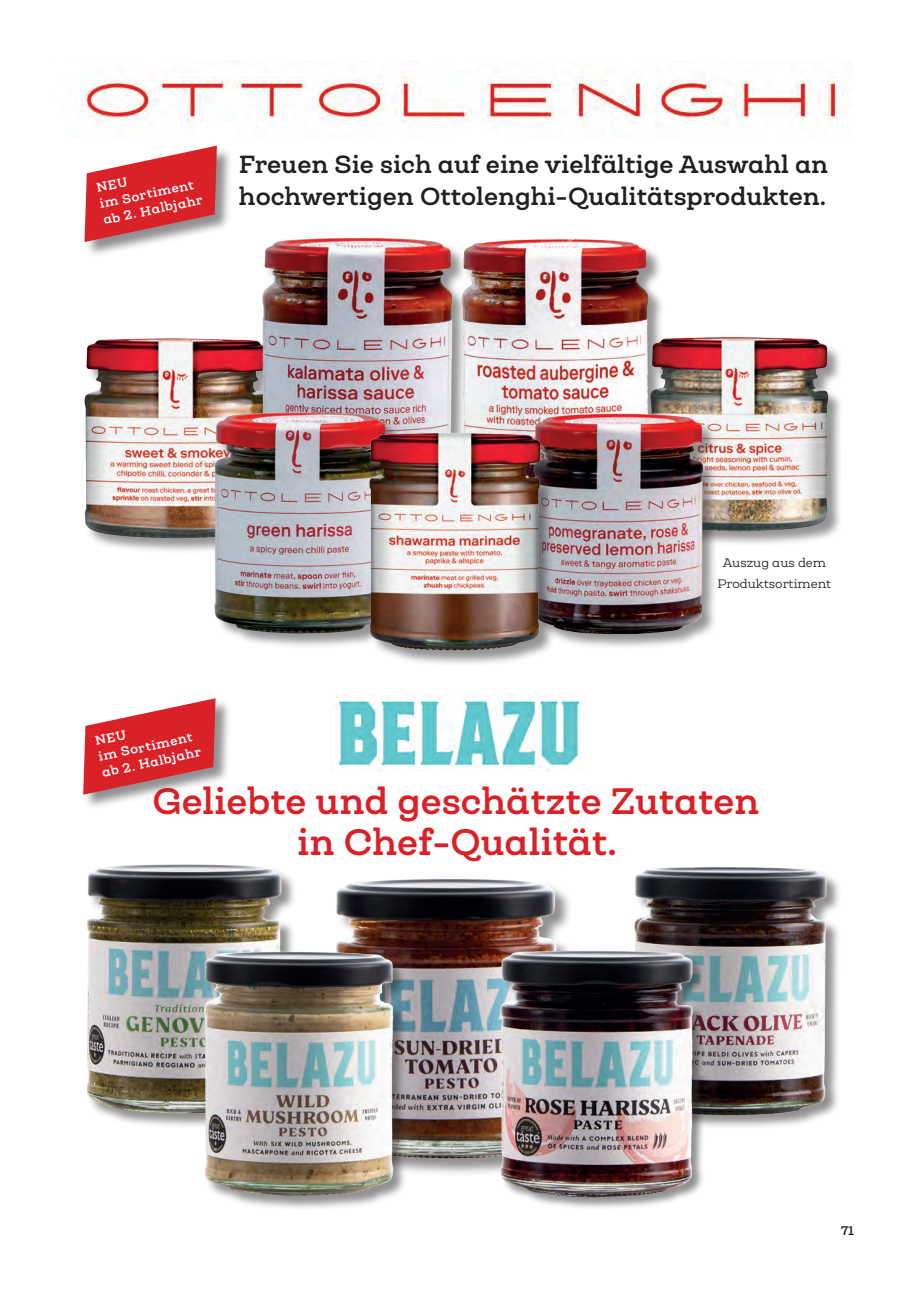
<style>
.page{position:relative;width:919px;height:1289px;background:#fff}
.page>*{position:absolute;margin:0;border:0;box-sizing:border-box;transform-origin:0 0}
.t1{font:700 35.25px/41.1px "Queulat Soft";color:#da2128;text-align:center}
.t2{font:700 23.7px/32.2px "Queulat Soft";color:#231f20}
.t3{font:700 12.3px/16.4px "Queulat Soft";color:#fff}
.t4{font:700 12px "Queulat Soft";color:#231f20}
.t5{font:11.7px/20.5px "Queulat Soft";color:#231f20;text-align:center}
</style>
<div class="page">
<img style="left:83px;top:70px;width:755px;height:56px">
<img style="left:333px;top:694px;width:254px;height:77px">
<div style="left:83px;top:699px;width:149px;height:111px;background:#231f20;opacity:.5"></div>
<svg style="left:83px;top:698px;width:132px;height:96px"></svg>
<div style="left:336px;top:878px;width:238px;height:298px;background:#231f20;opacity:.5"></div>
<img style="left:336px;top:878px;width:223px;height:287px">
<div style="left:633px;top:867px;width:208px;height:262px;background:#231f20;opacity:.5"></div>
<img style="left:633px;top:867px;width:201px;height:253px">
<img style="left:87px;top:864px;width:202px;height:262px">
<div style="left:205px;top:952px;width:203px;height:258px;background:#231f20;opacity:.5"></div>
<img style="left:197px;top:949px;width:204px;height:254px">
<div style="left:501px;top:950px;width:204px;height:260px;background:#231f20;opacity:.5"></div>
<img style="left:497px;top:947px;width:203px;height:258px">
<div style="left:650px;top:338px;width:194px;height:208px;background:#231f20;opacity:.48"></div>
<img style="left:665px;top:337px;width:169px;height:197px">
<div style="left:85px;top:338px;width:200px;height:216px;background:#231f20;opacity:.48"></div>
<img style="left:84px;top:338px;width:172px;height:204px">
<img style="left:256px;top:237px;width:198px;height:192px">
<div style="left:461px;top:239px;width:204px;height:313px;background:#231f20;opacity:.48"></div>
<img style="left:457px;top:239px;width:195px;height:190px">
<div style="left:215px;top:412px;width:188px;height:237px;background:#231f20;opacity:.48"></div>
<img style="left:210px;top:409px;width:182px;height:231px">
<div style="left:533px;top:413px;width:185px;height:236px;background:#231f20;opacity:.48"></div>
<img style="left:530px;top:410px;width:177px;height:228px">
<div style="left:371px;top:434px;width:185px;height:232px;background:#231f20;opacity:.48"></div>
<img style="left:364px;top:429px;width:181px;height:224px">
<div style="left:85px;top:146px;width:148px;height:112px;background:#231f20;opacity:.5"></div>
<svg style="left:84px;top:146px;width:133px;height:96px"></svg>
<p class="t3" style="left:95px;top:180px;width:103px;rotate:-12deg">NEU<br>im Sortiment ab 2. Halbjahr</p>
<p class="t2" style="left:239px;top:148px;width:590px">Freuen Sie sich auf eine vielfältige Auswahl an hochwertigen Ottolenghi-Qualitätsprodukten.</p>
<p class="t3" style="left:93px;top:732px;width:103px;rotate:-12deg">NEU<br>im Sortiment ab 2. Halbjahr</p>
<p class="t5" style="left:717px;top:552px;width:115px">Auszug aus dem<br>Produktsortiment</p>
<h1 class="t1" style="left:152px;top:780px;width:608px">Geliebte und geschätzte Zutaten in Chef-Qualität.</h1>
<p class="t4" style="left:841px;top:1222px;width:14px">71</p>
</div>
